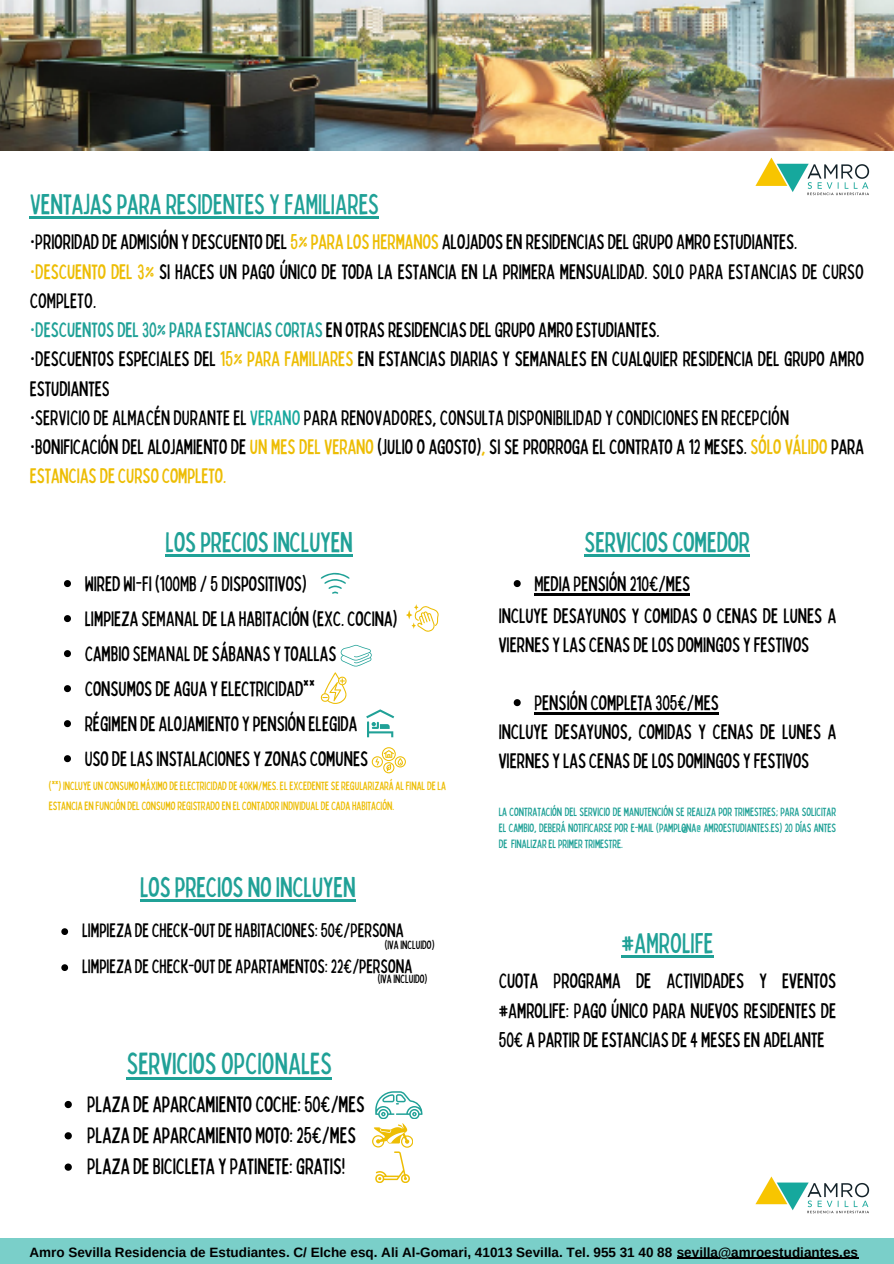
<style>
.page{position:relative;width:894px;height:1264px;background:#fff}
.page>*{position:absolute;margin:0;border:0;box-sizing:border-box;transform-origin:0 0}
.t1{font:condensed 30.45px "Bobby Jones";color:#20a197}
.t2{font:condensed 28.5px "Bobby Jones";color:#20a197}
.t3{font:condensed 22.5px "Bobby Jones";color:#000}
.t4{font:condensed 21px/29.2px "Bobby Jones";color:#000}
.t5{font:condensed 19.5px "Bobby Jones";color:#000}
.t6{font:700 13.5px "Arimo";color:#000}
.t7{font:13.5px "Glacial Indifference";color:#18a89d}
.t8{font:condensed 12px/16px "Bobby Jones";color:#20a197;text-align:justify}
.t9{font:condensed 12px/20px "Bobby Jones";color:#edbd04}
.t10{font:condensed 12px "Bobby Jones";color:#000}
.t11{font:9.3px "League Gothic";color:#16a89d}
.s1{font-family:"Noto Sans";font-stretch:normal}
.s2{color:#edbd04}
.s3{font-family:"Noto Sans";font-stretch:normal;color:#edbd04}
.s4{font-family:"Noto Sans";font-stretch:normal;color:#20a197}
.s5{color:#20a197}
.s6{color:#18a89d}
</style>
<div class="page">
<hr style="left:165px;top:554px;width:188px;height:2px;background:#20a197">
<svg style="left:64px;top:580px;width:7px;height:7px"></svg>
<svg style="left:64px;top:615px;width:7px;height:7px"></svg>
<svg style="left:64px;top:650px;width:7px;height:7px"></svg>
<svg style="left:64px;top:685px;width:7px;height:7px"></svg>
<svg style="left:64px;top:720px;width:7px;height:7px"></svg>
<svg style="left:64px;top:755px;width:7px;height:7px"></svg>
<svg style="left:320px;top:573px;width:29px;height:21px"></svg>
<svg style="left:406px;top:604px;width:32px;height:27px"></svg>
<svg style="left:340px;top:645px;width:31px;height:21px"></svg>
<svg style="left:321px;top:672px;width:25px;height:32px"></svg>
<svg style="left:366px;top:709px;width:28px;height:28px"></svg>
<svg style="left:371px;top:747px;width:34px;height:26px"></svg>
<svg style="left:372px;top:1091px;width:50px;height:91px"></svg>
<hr style="left:127px;top:1076px;width:205px;height:3px;background:#20a197">
<svg style="left:65px;top:1100px;width:7px;height:8px"></svg>
<svg style="left:65px;top:1132px;width:7px;height:7px"></svg>
<svg style="left:65px;top:1163px;width:7px;height:7px"></svg>
<div style="left:0;top:1238px;width:893px;height:25px;background:#7acfc9"></div>
<hr style="left:621px;top:955px;width:25px;height:3px;background:#20a197">
<hr style="left:646px;top:955px;width:67px;height:3px;background:#20a197">
<hr style="left:30px;top:217px;width:349px;height:2px;background:#20a197">
<hr style="left:676px;top:1257px;width:181px;height:1px;background:#000">
<img style="left:755px;top:157px;width:114px;height:39px">
<img style="left:0;top:0;width:893px;height:151px">
<hr style="left:140px;top:899px;width:215px;height:2px;background:#20a197">
<svg style="left:61px;top:928px;width:7px;height:7px"></svg>
<svg style="left:61px;top:964px;width:7px;height:7px"></svg>
<img style="left:755px;top:1176px;width:114px;height:38px">
<hr style="left:584px;top:554px;width:166px;height:2px;background:#20a197">
<svg style="left:513px;top:580px;width:7px;height:7px"></svg>
<hr style="left:534px;top:593px;width:156px;height:2px;background:#000">
<svg style="left:513px;top:699px;width:7px;height:7px"></svg>
<hr style="left:534px;top:712px;width:184px;height:2px;background:#000">
<p class="t2" style="left:30px;top:186px;width:351px">VENTAJASPARA RESIDENTESYFAMILIARES</p>
<p class="t4" style="left:30px;top:226px;width:835px"><span class="s1">·</span>PRIORIDADDE ADMISIÓN YDESCUENTODEL<span class="s2">5% PARA LOSHERMANOS</span> ALOJADOSEN RESIDENCIASDELGRUPO AMROESTUDIANTES. <span class="s3">·</span><span class="s2">DESCUENTO DEL 3%</span> SI HACES UN PAGO ÚNICO DE TODA LA ESTANCIA EN LA PRIMERA MENSUALIDAD. SOLO PARA ESTANCIAS DE CURSO COMPLETO.<br><span class="s4">·</span><span class="s5">DESCUENTOSDEL30% PARA ESTANCIASCORTAS</span>EN OTRASRESIDENCIASDELGRUPO AMROESTUDIANTES.<br><span class="s1">·</span>DESCUENTOS ESPECIALES DEL <span class="s2">15% PARA FAMILIARES</span> EN ESTANCIAS DIARIAS Y SEMANALES EN CUALQUIER RESIDENCIA DEL GRUPO AMRO ESTUDIANTES<br><span class="s1">·</span>SERVICIO DE ALMACÉN DURANTEEL<span class="s6">VERANO</span> PARA RENOVADORES,CONSULTA DISPONIBILIDAD YCONDICIONESEN RECEPCIÓN <span class="s1">·</span>BONIFICACIÓN DEL ALOJAMIENTO DE <span class="s2">UN MES DEL VERANO</span> (JULIO O AGOSTO)<span class="s2">,</span> SI SE PRORROGA EL CONTRATO A 12 MESES. <span class="s2">SÓLO VÁLIDO</span> PARA <span class="s2">ESTANCIASDECURSOCOMPLETO.</span></p>
<p class="t2" style="left:165px;top:523px;width:189px">LOSPRECIOSINCLUYEN</p>
<p class="t4" style="left:85px;top:568px;width:223px">WIRED WI-FI (100MB/5 DISPOSITIVOS)</p>
<h2 class="t4" style="left:85px;top:603px;width:314px">LIMPIEZA SEMANALDELA HABITACIÓN (EXC.COCINA)</h2>
<h1 class="t4" style="left:85px;top:638px;width:253px">CAMBIOSEMANALDESÁBANASYTOALLAS</h1>
<p class="t4" style="left:85px;top:673px;width:232px">CONSUMOSDE AGUA YELECTRICIDAD**</p>
<p class="t4" style="left:85px;top:708px;width:274px">RÉGIMEN DE ALOJAMIENTOYPENSIÓN ELEGIDA</p>
<p class="t4" style="left:85px;top:743px;width:285px">USODELASINSTALACIONESY ZONASCOMUNES</p>
<p class="t9" style="left:49px;top:775px;width:398px">(**) INCLUYEUN CONSUMO MÁXIMODEELECTRICIDADDE40KW/MES.ELEXCEDENTESEREGULARIZARÁ ALFINALDELA<br>ESTANCIA EN FUNCIÓN DELCONSUMOREGISTRADOEN ELCONTADORINDIVIDUALDECADA HABITACIÓN.</p>
<p class="t2" style="left:140px;top:868px;width:217px">LOSPRECIOS NOINCLUYEN</p>
<p class="t5" style="left:82px;top:917px;width:323px">LIMPIEZA DECHECK-OUTDEHABITACIONES:50€/PERSONA</p>
<p class="t5" style="left:82px;top:953px;width:331px">LIMPIEZA DECHECK-OUTDE APARTAMENTOS:22€/PERSONA</p>
<h1 class="t10" style="left:377px;top:971px;width:51px">(IVA INCLUIDO)</h1>
<p class="t10" style="left:384px;top:937px;width:51px">(IVA INCLUIDO)</p>
<p class="t1" style="left:127px;top:1044px;width:206px">SERVICIOS OPCIONALES</p>
<p class="t3" style="left:87px;top:1089px;width:279px">PLAZA DE APARCAMIENTOCOCHE:50€/MES</p>
<p class="t3" style="left:87px;top:1120px;width:270px">PLAZA DE APARCAMIENTO MOTO:25€/MES</p>
<p class="t3" style="left:87px;top:1151px;width:259px">PLAZA DEBICICLETA YPATINETE:GRATIS!</p>
<p class="t2" style="left:584px;top:523px;width:167px">SERVICIOSCOMEDOR</p>
<p class="t4" style="left:534px;top:568px;width:157px">MEDIA PENSIÓN 210€/MES</p>
<p class="t4" style="left:498px;top:600px;width:339px">INCLUYE DESAYUNOS Y COMIDAS O CENAS DE LUNES A<br>VIERNESYLASCENASDELOSDOMINGOSYFESTIVOS</p>
<p class="t4" style="left:534px;top:687px;width:186px">PENSIÓN COMPLETA 305€/MES</p>
<h1 class="t4" style="left:498px;top:716px;width:339px">INCLUYE DESAYUNOS, COMIDAS Y CENAS DE LUNES A<br>VIERNESYLASCENASDELOSDOMINGOSYFESTIVOS</h1>
<p class="t8" style="left:498px;top:803px;width:339px">LA CONTRATACIÓN DEL SERVICIO DE MANUTENCIÓN SE REALIZA POR TRIMESTRES; PARA SOLICITAR EL CAMBIO, DEBERÁ NOTIFICARSE POR E-MAIL (PAMPLONA AMROESTUDIANTES.ES) 20 DÍAS ANTES DE FINALIZARELPRIMERTRIMESTRE.</p>
<h2 class="t11" style="left:696px;top:823px;width:5px">@</h2>
<p class="t7" style="left:680px;top:820px;width:9px">@</p>
<p class="t2" style="left:621px;top:925px;width:94px">#AMROLIFE</p>
<p class="t4" style="left:498px;top:965px;width:339px;text-align:justify">CUOTA PROGRAMA DE ACTIVIDADES Y EVENTOS #AMROLIFE: PAGO ÚNICO PARA NUEVOS RESIDENTES DE 50€ A PARTIRDEESTANCIASDE4 MESESEN ADELANTE</p>
<p class="t6" style="left:29px;top:1244px;width:829px">Amro Sevilla Residencia de Estudiantes. C/ Elche esq. Ali Al-Gomari, 41013 Sevilla. Tel. 955 31 40 88 sevilla@amroestudiantes.es</p>
</div>
